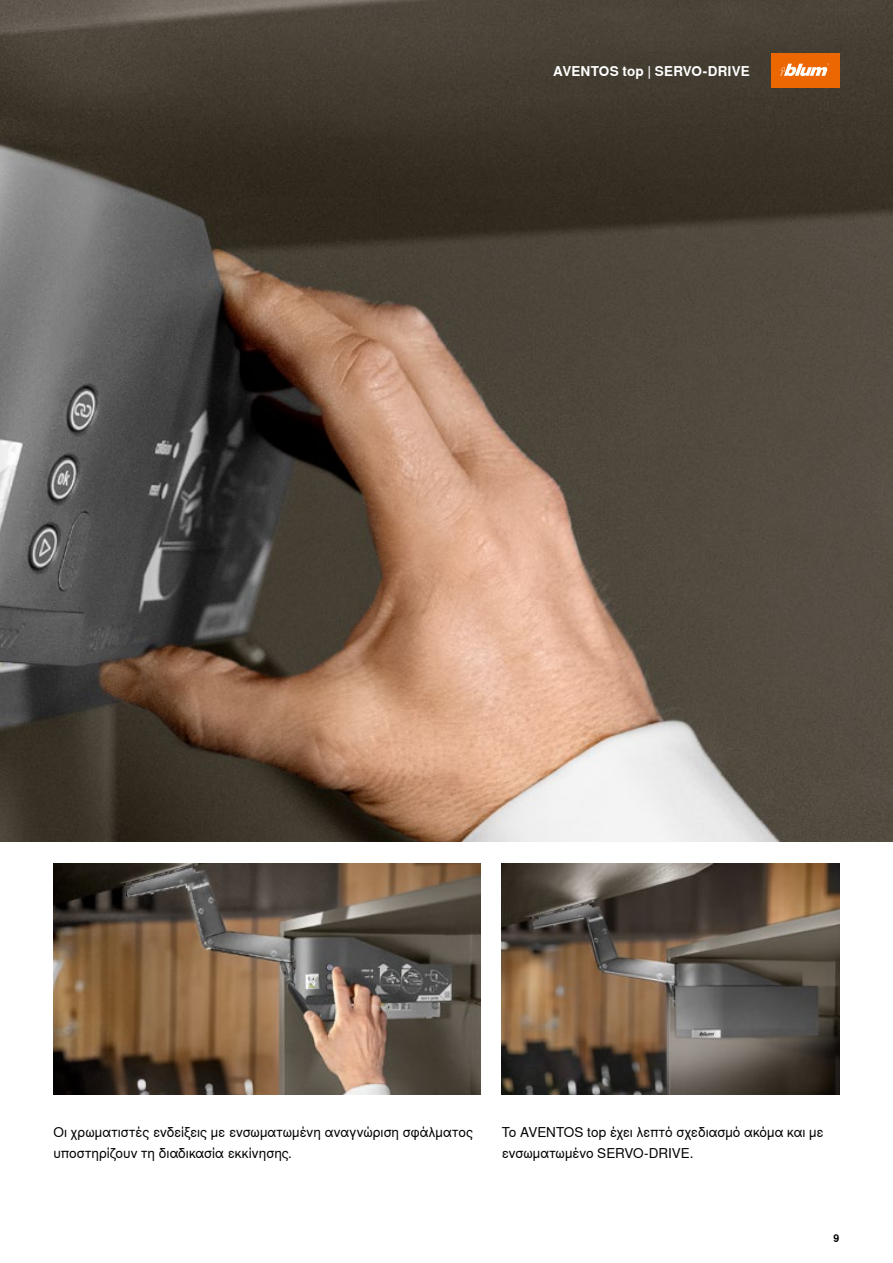
<style>
.page{position:relative;width:893px;height:1263px;background:#fff}
.page>*{position:absolute;margin:0;border:0;box-sizing:border-box;transform-origin:0 0}
._09_Copy_Black_Regular{font:13.5px/21px "Nimbus Sans Global";color:#000}
._09_Category_33K_Bold{font:700 13.5px "Nimbus Sans Global";letter-spacing:.005em;color:#fff}
.t1{font:700 10.5px "Nimbus Sans Global";color:#000}
</style>
<div class="page">
<img style="left:0;top:0;width:893px;height:842px">
<div style="left:771px;top:54px;width:68px;height:34px;background:#ec6602"></div>
<svg style="left:780px;top:63px;width:49px;height:13px"></svg>
<img style="left:54px;top:863px;width:427px;height:231px">
<img style="left:502px;top:863px;width:337px;height:231px">
<p class="_09_Category_33K_Bold" style="left:553px;top:63px;width:198px">AVENTOS top | SERVO-DRIVE</p>
<p class="_09_Copy_Black_Regular" style="left:54px;top:1121px;width:421px">Οι χρωματιστές ενδείξεις με ενσωματωμένη αναγνώριση σφάλματος υποστηρίζουν τη διαδικασία εκκίνησης.</p>
<p class="_09_Copy_Black_Regular" style="left:502px;top:1121px;width:323px">Το AVENTOS top έχει λεπτό σχεδιασμό ακόμα και με ενσωματωμένο SERVO-DRIVE.</p>
<p class="t1" style="left:833px;top:1232px;width:7px">9</p>
</div>
